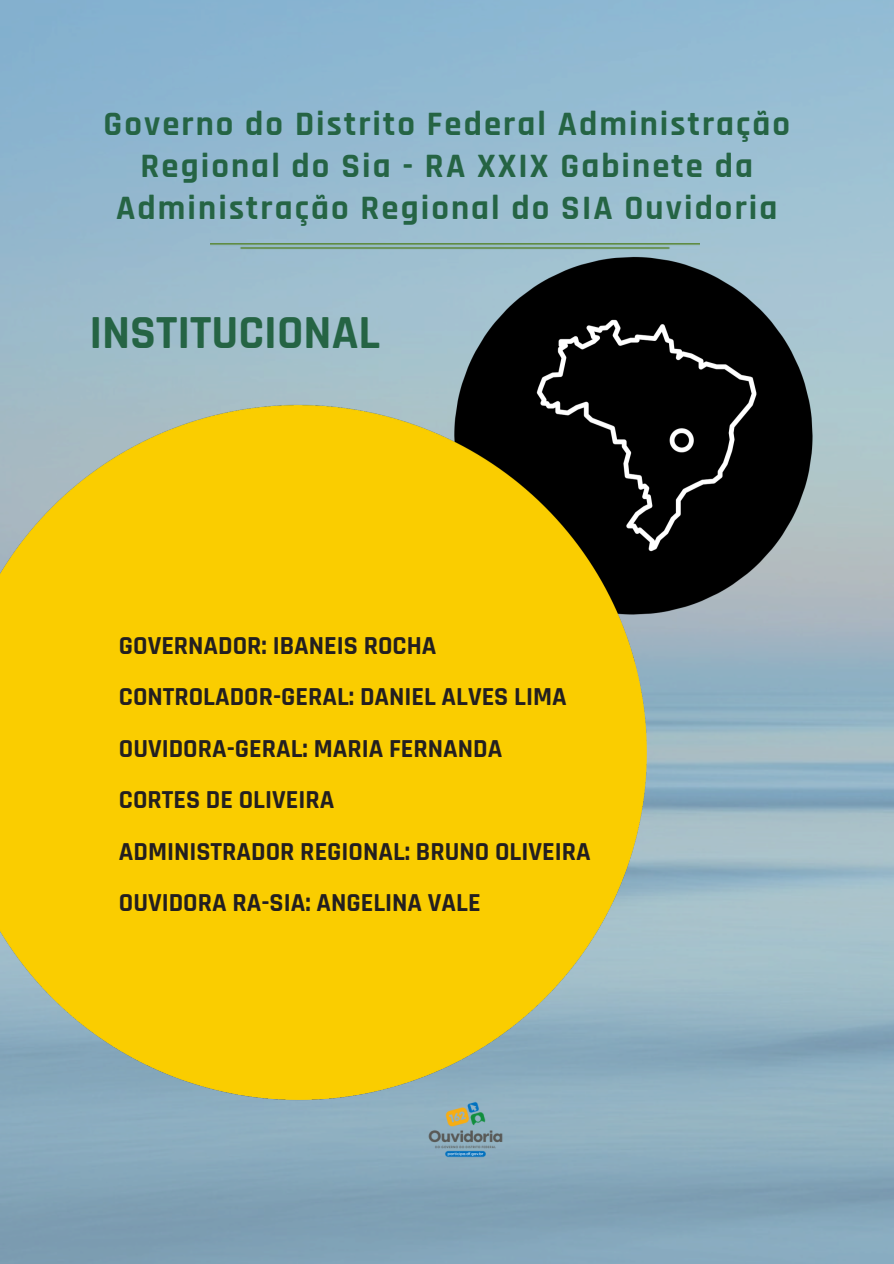
<style>
.page{position:relative;width:894px;height:1264px;background:#fff}
.page>*{position:absolute;margin:0;border:0;box-sizing:border-box;transform-origin:0 0}
.t1{font:700 48px "Rajdhani";color:#256444}
.t2{font:700 34.65px/41.7px "Rajdhani";letter-spacing:.06em;color:#256444;text-align:center}
.t3{font:700 26.25px/51.6px "Rajdhani";color:#231f20}
</style>
<div class="page">
<img style="left:0;top:0;width:893px;height:1263px">
<img style="left:0;top:249px;width:819px;height:858px">
<img style="left:210px;top:243px;width:489px;height:6px">
<img style="left:359px;top:1070px;width:212px;height:108px">
<h2 class="t2" style="left:103px;top:104px;width:688px">Governo do Distrito Federal Administração<br>Regional do Sia - RA XXIX Gabinete da<br>Administração Regional do SIA Ouvidoria</h2>
<p class="t1" style="left:89px;top:303px;width:292px">INSTITUCIONAL</p>
<p class="t3" style="left:119px;top:620px;width:473px">GOVERNADOR: IBANEIS ROCHA<br>CONTROLADOR-GERAL: DANIEL ALVES LIMA<br>OUVIDORA-GERAL: MARIA FERNANDA<br>CORTES DE OLIVEIRA<br>ADMINISTRADOR REGIONAL: BRUNO OLIVEIRA<br>OUVIDORA RA-SIA: ANGELINA VALE</p>
</div>
